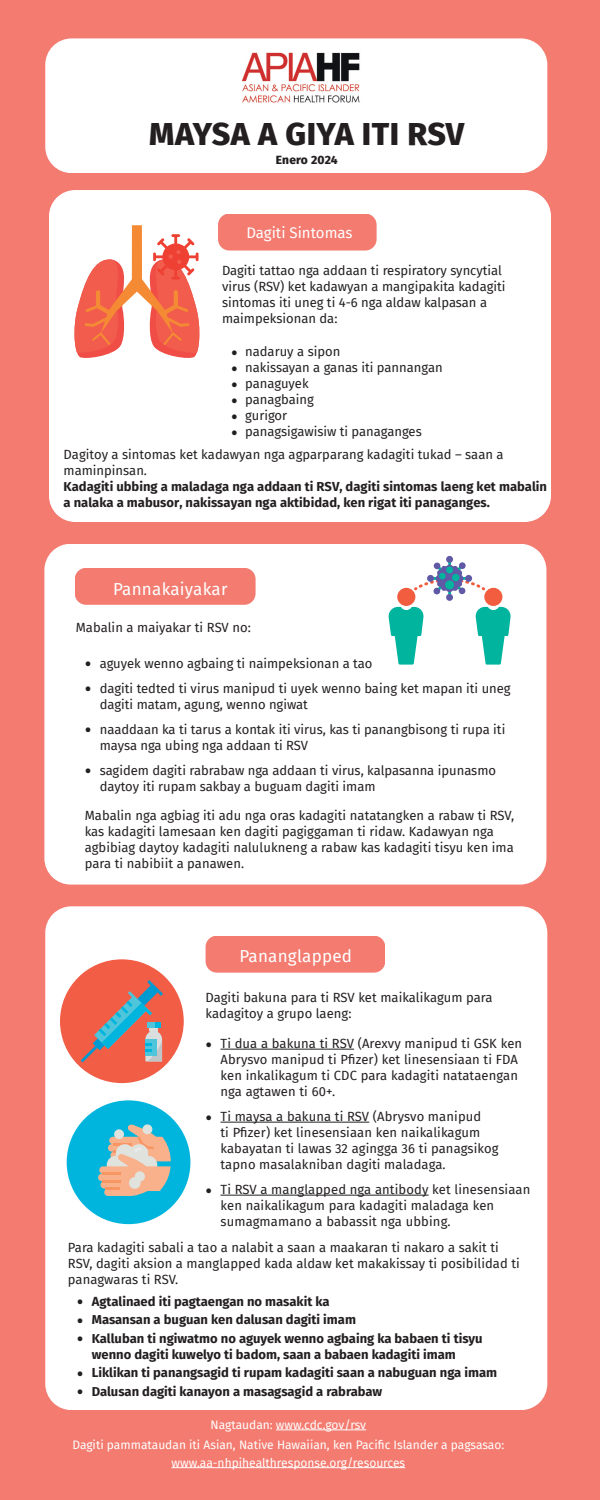
<style>
.page{position:relative;width:600px;height:1500px;background:#f37b70}
.page>*{position:absolute;margin:0;border:0;box-sizing:border-box;transform-origin:0 0}
.t1{font:800 32px "Fira Sans";letter-spacing:.01em;color:#231f20}
.t2{font:17px "Fira Sans";letter-spacing:.015em;color:#fff}
.t3{font:15px "Fira Sans";color:#fff}
.t4{font:13px/16px "Fira Sans";color:#231f20}
.t5{font:700 13px/16px "Fira Sans";color:#231f20}
.t6{font:12px "Fira Sans";color:#fff}
.t7{font:800 12px "Fira Sans";letter-spacing:.005em;color:#231f20}
.s1{font-size:20.5px}
.s2{font-weight:400}
.s3{font-weight:400;font-size:20.5px}
</style>
<div class="page">
<div style="left:45px;top:38px;width:502px;height:135px;background:#fff"></div>
<div style="left:49px;top:190px;width:502px;height:332px;background:#fff"></div>
<svg style="left:218px;top:214px;width:159px;height:37px"></svg>
<div style="left:44px;top:544px;width:502px;height:341px;background:#fff"></div>
<div style="left:45px;top:906px;width:502px;height:504px;background:#fff"></div>
<svg style="left:75px;top:568px;width:181px;height:37px"></svg>
<svg style="left:206px;top:936px;width:179px;height:37px"></svg>
<div style="left:67px;top:1100px;width:123px;height:124px;background:#00b5dd;border-radius:50%"></div>
<svg style="left:98px;top:1124px;width:73px;height:72px"></svg>
<div style="left:143px;top:1124px;width:9px;height:10px;background:#e0e2de;border-radius:50%"></div>
<div style="left:60px;top:959px;width:124px;height:124px;background:#f15d45;border-radius:50%"></div>
<svg style="left:81px;top:980px;width:82px;height:82px"></svg>
<img style="left:238px;top:40px;width:124px;height:72px">
<div style="left:397px;top:588px;width:18px;height:18px;background:#f15d3e;border-radius:50%"></div>
<svg style="left:388px;top:607px;width:36px;height:58px;background:#4ecbbb"></svg>
<div style="left:484px;top:588px;width:18px;height:18px;background:#f15d3e;border-radius:50%"></div>
<svg style="left:475px;top:607px;width:36px;height:58px;background:#4ecbbb"></svg>
<div style="left:446px;top:556px;width:7px;height:7px;background:#5f59a6;border-radius:50%"></div>
<div style="left:446px;top:594px;width:7px;height:7px;background:#5f59a6;border-radius:50%"></div>
<svg style="left:414px;top:560px;width:71px;height:37px;background:#d0cee0"></svg>
<div style="left:446px;top:567px;width:7px;height:6px;background:#00b49e;border-radius:50%"></div>
<div style="left:439px;top:573px;width:7px;height:6px;background:#00b49e;border-radius:50%"></div>
<div style="left:452px;top:574px;width:7px;height:7px;background:#00b49e;border-radius:50%"></div>
<div style="left:445px;top:580px;width:9px;height:9px;background:#00b49e;border-radius:50%"></div>
<svg style="left:73px;top:225px;width:128px;height:135px;background:#f7a696"></svg>
<hr style="left:220px;top:1049px;width:134px;height:1px;background:#231f20">
<hr style="left:220px;top:1122px;width:149px;height:1px;background:#231f20">
<hr style="left:220px;top:1195px;width:209px;height:1px;background:#231f20">
<hr style="left:276px;top:1430px;width:90px;height:1px;background:#fff">
<hr style="left:172px;top:1467px;width:233px;height:1px;background:#fff">
<p class="t1" style="left:149px;top:106px;width:317px">MAYSA A GIYA ITI RSV</p>
<p class="t7" style="left:276px;top:150px;width:63px">Enero 2024</p>
<p class="t3" style="left:246px;top:222px;width:108px">Dagiti Sintomas</p>
<p class="t4" style="left:222px;top:262px;width:285px">Dagiti tattao nga addaan ti respiratory syncytial virus (RSV) ket kadawyan a mangipakita kadagiti sintomas iti uneg ti 4-6 nga aldaw kalpasan a maimpeksionan da:</p>
<p class="t4" style="left:231px;top:343px;width:111px"><span class="s1">•</span> nadaruy a sipon</p>
<p class="t4" style="left:231px;top:359px;width:213px"><span class="s1">•</span> nakissayan a ganas iti pannangan</p>
<p class="t4" style="left:231px;top:375px;width:79px"><span class="s1">•</span> panaguyek</p>
<p class="t4" style="left:231px;top:391px;width:84px"><span class="s1">•</span> panagbaing</p>
<p class="t4" style="left:231px;top:407px;width:58px"><span class="s1">•</span> gurigor</p>
<p class="t4" style="left:231px;top:423px;width:192px"><span class="s1">•</span> panagsigawisiw ti panaganges</p>
<p class="t5" style="left:64px;top:446px;width:485px"><span class="s2">Dagitoy a sintomas ket kadawyan nga agparparang kadagiti tukad – saan a maminpinsan.<br></span>Kadagiti ubbing a maladaga nga addaan ti RSV, dagiti sintomas laeng ket mabalin a nalaka a mabusor, nakissayan nga aktibidad, ken rigat iti panaganges.</p>
<p class="t2" style="left:113px;top:576px;width:116px">Pannakaiyakar</p>
<p class="t4" style="left:76px;top:619px;width:177px">Mabalin a maiyakar ti RSV no:</p>
<p class="t4" style="left:85px;top:655px;width:289px"><span class="s1">•</span> aguyek wenno agbaing ti naimpeksionan a tao</p>
<p class="t4" style="left:100px;top:680px;width:413px;text-indent:-15px"><span class="s1">•</span> dagiti tedted ti virus manipud ti uyek wenno baing ket mapan iti uneg dagiti matam, agung, wenno ngiwat</p>
<p class="t4" style="left:100px;top:721px;width:407px;text-indent:-15px"><span class="s1">•</span> naaddaan ka ti tarus a kontak iti virus, kas ti panangbisong ti rupa iti maysa nga ubing nga addaan ti RSV</p>
<p class="t4" style="left:100px;top:762px;width:398px;text-indent:-15px"><span class="s1">•</span> sagidem dagiti rabrabaw nga addaan ti virus, kalpasanna ipunasmo daytoy iti rupam sakbay a buguam dagiti imam</p>
<p class="t4" style="left:85px;top:807px;width:431px">Mabalin nga agbiag iti adu nga oras kadagiti natatangken a rabaw ti RSV, kas kadagiti lamesaan ken dagiti pagiggaman ti ridaw. Kadawyan nga agbibiag daytoy kadagiti nalulukneng a rabaw kas kadagiti tisyu ken ima para ti nabibiit a panawen.</p>
<p class="t2" style="left:239px;top:943px;width:114px">Pananglapped</p>
<p class="t4" style="left:206px;top:989px;width:289px">Dagiti bakuna para ti RSV ket maikalikagum para kadagitoy a grupo laeng:</p>
<p class="t4" style="left:220px;top:1035px;width:303px;text-indent:-15px"><span class="s1">•</span> Ti dua a bakuna ti RSV (Arexvy manipud ti GSK ken Abrysvo manipud ti Pfizer) ket linesensiaan ti FDA ken inkalikagum ti CDC para kadagiti natataengan nga agtawen ti 60+.</p>
<p class="t4" style="left:220px;top:1108px;width:280px;text-indent:-15px"><span class="s1">•</span> Ti maysa a bakuna ti RSV (Abrysvo manipud<br>ti Pfizer) ket linesensiaan ken naikalikagum kabayatan ti lawas 32 agingga 36 ti panagsikog tapno masalakniban dagiti maladaga.</p>
<p class="t4" style="left:220px;top:1181px;width:311px;text-indent:-15px"><span class="s1">•</span> Ti RSV a manglapped nga antibody ket linesensiaan ken naikalikagum para kadagiti maladaga ken sumagmamano a babassit nga ubbing.</p>
<p class="t4" style="left:68px;top:1239px;width:453px">Para kadagiti sabali a tao a nalabit a saan a maakaran ti nakaro a sakit ti<br>RSV, dagiti aksion a manglapped kada aldaw ket makakissay ti posibilidad ti panagwaras ti RSV.</p>
<p class="t5" style="left:77px;top:1292px;width:254px"><span class="s3">•</span> Agtalinaed iti pagtaengan no masakit ka</p>
<p class="t5" style="left:77px;top:1311px;width:281px"><span class="s3">•</span> Masansan a buguan ken dalusan dagiti imam</p>
<p class="t5" style="left:92px;top:1329px;width:392px;text-indent:-15px"><span class="s3">•</span> Kalluban ti ngiwatmo no aguyek wenno agbaing ka babaen ti tisyu wenno dagiti kuwelyo ti badom, saan a babaen kadagiti imam</p>
<p class="t5" style="left:77px;top:1364px;width:422px"><span class="s3">•</span> Liklikan ti panangsagid ti rupam kadagiti saan a nabuguan nga imam</p>
<p class="t5" style="left:77px;top:1382px;width:307px"><span class="s3">•</span> Dalusan dagiti kanayon a masagsagid a rabrabaw</p>
<p class="t6" style="left:211px;top:1416px;width:157px">Nagtaudan: www.cdc.gov/rsv</p>
<p class="t6" style="left:72px;top:1436px;width:433px">Dagiti pammataudan iti Asian, Native Hawaiian, ken Pacific Islander a pagsasao:</p>
<p class="t6" style="left:171px;top:1454px;width:235px">www.aa-nhpihealthresponse.org/resources</p>
</div>
